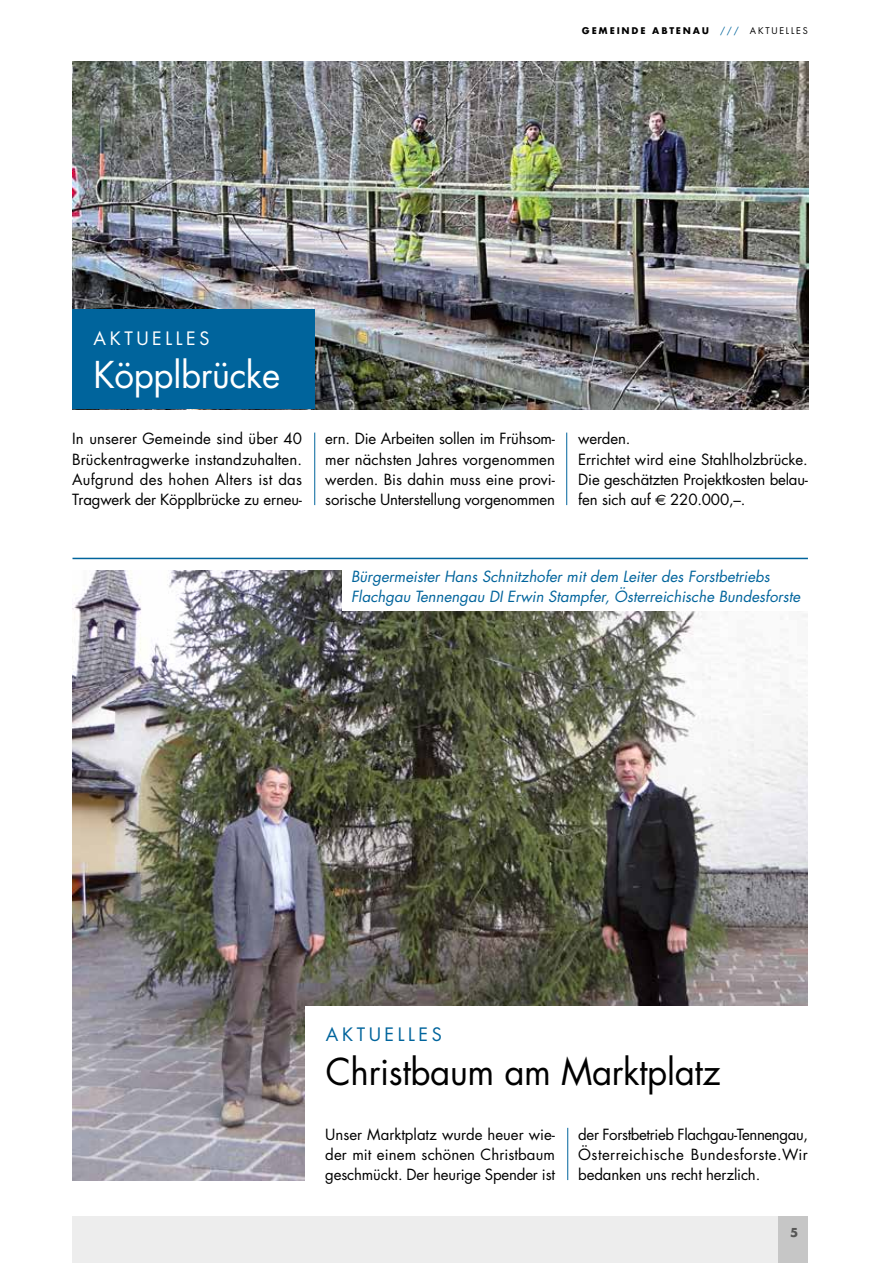
<style>
.page{position:relative;width:893px;height:1263px;background:#fff}
.page>*{position:absolute;margin:0;border:0;box-sizing:border-box;transform-origin:0 0}
.t1{font:36px "Futura";letter-spacing:-.01em;color:#000}
.t2{font:36px "Futura";letter-spacing:-.01em;color:#fff}
.t3{font:18px "Futura";letter-spacing:.2em;color:#fff}
.t4{font:18px "Futura";letter-spacing:.2em;color:#00649c}
.t5{font:15px/20.2px "Futura";letter-spacing:-.01em;color:#000;text-align:justify}
.t6{font:italic 15px/20.2px "Futura";color:#00649c}
.t7{font:700 12px "Futura";color:#575756}
.t8{font:700 9px "Futura";letter-spacing:.2em;color:#000}
.s1{font-weight:400;color:#00649c}
.s2{font-weight:400}
.s3{font-family:"Euro Sans"}
</style>
<div class="page">
<div style="left:72px;top:1216px;width:736px;height:47px;background:#ededed"></div>
<div style="left:778px;top:1216px;width:30px;height:47px;background:#c6c6c6"></div>
<img style="left:72px;top:570px;width:736px;height:610px">
<div style="left:305px;top:1067px;width:514px;height:121px;background:#fff"></div>
<img style="left:72px;top:62px;width:737px;height:347px">
<hr style="left:314px;top:433px;width:1px;height:72px;background:#00649c">
<hr style="left:567px;top:1128px;width:1px;height:52px;background:#00649c">
<hr style="left:566px;top:433px;width:1px;height:72px;background:#00649c">
<div style="left:72px;top:309px;width:243px;height:100px;background:#00649c"></div>
<div style="left:305px;top:1006px;width:514px;height:100px;background:#fff"></div>
<div style="left:343px;top:561px;width:466px;height:49px;background:#fff"></div>
<hr style="left:72px;top:558px;width:736px;height:1px;background:#00649c">
<p class="t8" style="left:582px;top:25px;width:227px">GEMEINDE ABTENAU <span class="s1">///</span> <span class="s2">AKTUELLES</span></p>
<p class="t3" style="left:94px;top:326px;width:117px">AKTUELLES</p>
<h1 class="t2" style="left:94px;top:350px;width:188px">Köpplbrücke</h1>
<p class="t5" style="left:72px;top:428px;width:231px">In unserer Gemeinde sind über 40<br>Brückentragwerke instandzuhalten.<br>Aufgrund des hohen Alters ist das Tragwerk der Köpplbrücke zu erneu-</p>
<p class="t5" style="left:325px;top:428px;width:231px">ern. Die Arbeiten sollen im Frühsom&shy;mer nächsten Jahres vorgenommen werden. Bis dahin muss eine provi&shy;sorische Unterstellung vorgenommen</p>
<p class="t5" style="left:578px;top:428px;width:231px;text-align:left">werden.<br>Errichtet wird eine Stahlholzbrücke.<br>Die geschätzten Projektkosten belau&shy;fen sich auf <span class="s3">€</span> 220.000,–.</p>
<p class="t6" style="left:351px;top:566px;width:451px">Bürgermeister Hans Schnitzhofer mit dem Leiter des Forstbetriebs<br>Flachgau Tennengau DI Erwin Stampfer, Österreichische Bundesforste</p>
<p class="t4" style="left:326px;top:1022px;width:117px">AKTUELLES</p>
<h1 class="t1" style="left:326px;top:1046px;width:396px">Christbaum am Marktplatz</h1>
<p class="t5" style="left:325px;top:1124px;width:231px">Unser Marktplatz wurde heuer wie&shy;der mit einem schönen Christbaum geschmückt. Der heurige Spender ist</p>
<p class="t5" style="left:578px;top:1124px;width:231px">der Forstbetrieb Flachgau-Tennengau, Österreichische Bundesforste.Wir bedanken uns recht herzlich.</p>
<p class="t7" style="left:790px;top:1224px;width:10px">5</p>
</div>
